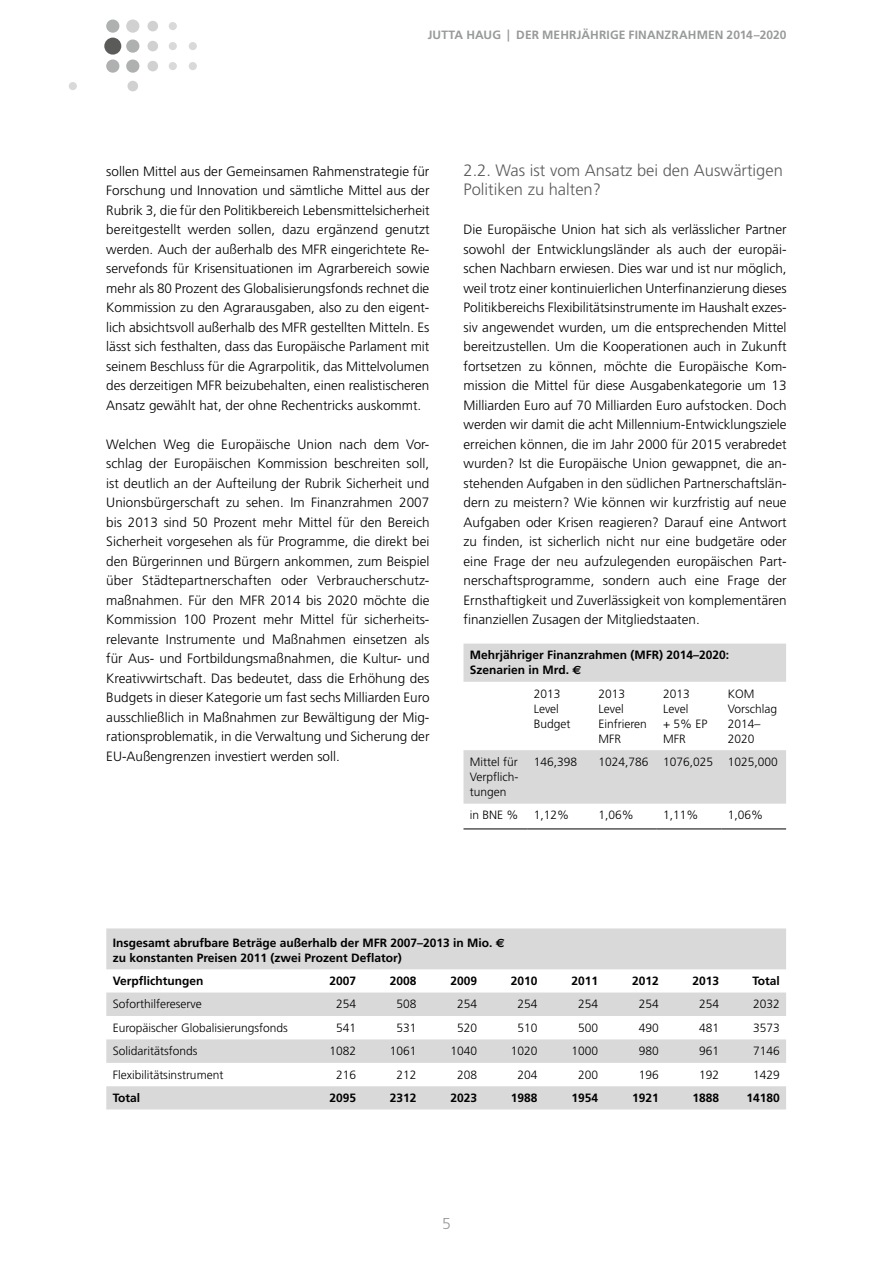
<style>
.page{position:relative;width:893px;height:1263px;background:#fff}
.page>*{position:absolute;margin:0;border:0;box-sizing:border-box;transform-origin:0 0}
._121_H2{font:300 16.5px/19.5px "Frutiger CE";color:#5b5b5a}
.t1{font:300 15.75px "Frutiger CE";color:#989999}
._200_Standard{font:300 13.5px/19.5px "Frutiger CE";color:#000;text-align:justify}
._201_Standard_O{font:300 13.5px/19.5px "Frutiger CE";color:#000;text-align:justify}
._303_T_F{font:300 12px/15px "Frutiger CE";color:#000}
._302_T_K{font:700 12px/15px "Frutiger CE";color:#000}
._303_T_F-2{font:700 12px "Frutiger CE";color:#000}
.t2{font:700 12px "Frutiger CE";letter-spacing:.01em;color:#989999}
.s1{font-family:"Euro Sans Std"}
</style>
<div class="page">
<div style="left:104px;top:38px;width:17px;height:17px;background:#5b5b5a;border-radius:50%"></div>
<div style="left:69px;top:82px;width:8px;height:8px;background:#d9d9da;border-radius:50%"></div>
<div style="left:127px;top:81px;width:11px;height:10px;background:#d1d1d1;border-radius:50%"></div>
<div style="left:169px;top:22px;width:8px;height:8px;background:#d9d9da;border-radius:50%"></div>
<div style="left:147px;top:21px;width:11px;height:10px;background:#d1d1d1;border-radius:50%"></div>
<div style="left:189px;top:42px;width:8px;height:8px;background:#d9d9da;border-radius:50%"></div>
<div style="left:169px;top:42px;width:8px;height:8px;background:#d9d9da;border-radius:50%"></div>
<div style="left:147px;top:41px;width:11px;height:10px;background:#d1d1d1;border-radius:50%"></div>
<div style="left:189px;top:62px;width:8px;height:8px;background:#d9d9da;border-radius:50%"></div>
<div style="left:169px;top:62px;width:8px;height:8px;background:#d9d9da;border-radius:50%"></div>
<div style="left:147px;top:61px;width:11px;height:10px;background:#d1d1d1;border-radius:50%"></div>
<div style="left:126px;top:20px;width:13px;height:13px;background:#d1d1d1;border-radius:50%"></div>
<div style="left:106px;top:20px;width:13px;height:13px;background:#afb0b0;border-radius:50%"></div>
<div style="left:126px;top:39px;width:13px;height:14px;background:#afb0b0;border-radius:50%"></div>
<div style="left:126px;top:59px;width:13px;height:14px;background:#afb0b0;border-radius:50%"></div>
<div style="left:106px;top:59px;width:13px;height:14px;background:#afb0b0;border-radius:50%"></div>
<svg style="left:463px;top:644px;width:323px;height:160px;fill:#d9d9da"></svg>
<hr style="left:463px;top:829px;width:64px;height:1px;background:#000">
<hr style="left:527px;top:829px;width:65px;height:1px;background:#000">
<hr style="left:592px;top:829px;width:65px;height:1px;background:#000">
<hr style="left:657px;top:829px;width:64px;height:1px;background:#000">
<hr style="left:721px;top:829px;width:65px;height:1px;background:#000">
<svg style="left:106px;top:928px;width:680px;height:181px;fill:#d9d9da"></svg>
<p class="t2" style="left:428px;top:28px;width:14px">Jutta</p>
<p class="t2" style="left:466px;top:28px;width:19px">Haug</p>
<p class="t2" style="left:507px;top:28px;width:136px">| Der Mehrjährige Finan</p>
<p class="t2" style="left:664px;top:28px;width:25px">zrahm</p>
<p class="t2" style="left:708px;top:28px;width:80px">en 2014–2020</p>
<p class="_200_Standard" style="left:106px;top:161px;width:325px">sollen Mittel aus der Gemeinsamen Rahmenstrategie für Forschung und Innovation und sämtliche Mittel aus der Rubrik 3, die für den Politikbereich Lebensmittelsicherheit bereitgestellt werden sollen, dazu ergänzend genutzt werden. Auch der außerhalb des MFR eingerichtete Re&shy;servefonds für Krisensituationen im Agrarbereich sowie mehr als 80 Prozent des Globalisierungsfonds rechnet die Kommission zu den Agrarausgaben, also zu den eigent&shy;lich absichtsvoll außerhalb des MFR gestellten Mitteln. Es lässt sich festhalten, dass das Europäische Parlament mit seinem Beschluss für die Agrarpolitik, das Mittelvolumen des derzeitigen MFR beizubehalten, einen realistischeren Ansatz gewählt hat, der ohne Rechentricks auskommt.</p>
<p class="_200_Standard" style="left:106px;top:434px;width:325px">Welchen Weg die Europäische Union nach dem Vor&shy;schlag der Europäischen Kommission beschreiten soll, ist deutlich an der Aufteilung der Rubrik Sicherheit und Unionsbürgerschaft zu sehen. Im Finanzrahmen 2007 bis 2013 sind 50 Prozent mehr Mittel für den Bereich Sicherheit vorgesehen als für Programme, die direkt bei den Bürgerinnen und Bürgern ankommen, zum Beispiel über Städtepartnerschaften oder Verbraucherschutz&shy;maßnahmen. Für den MFR 2014 bis 2020 möchte die Kommission 100 Prozent mehr Mittel für sicherheits&shy;relevante Instrumente und Maßnahmen einsetzen als für Aus- und Fortbildungsmaßnahmen, die Kultur- und Kreativwirtschaft. Das bedeutet, dass die Erhöhung des Budgets in dieser Kategorie um fast sechs Milliarden Euro ausschließlich in Maßnahmen zur Bewältigung der Mig&shy;rationsproblematik, in die Verwaltung und Sicherung der EU-Außengrenzen investiert werden soll.</p>
<p class="_121_H2" style="left:463px;top:160px;width:321px">2.2. Was ist vom Ansatz bei den Auswärtigen<br>Politiken zu halten?</p>
<p class="_201_Standard_O" style="left:463px;top:219px;width:325px">Die Europäische Union hat sich als verlässlicher Partner sowohl der Entwicklungsländer als auch der europäi&shy;schen Nachbarn erwiesen. Dies war und ist nur möglich, weil trotz einer kontinuierlichen Unterfinanzierung dieses Politikbereichs Flexibilitätsinstrumente im Haushalt exzes&shy;siv angewendet wurden, um die entsprechenden Mittel bereitzustellen. Um die Kooperationen auch in Zukunft fortsetzen zu können, möchte die Europäische Kom&shy;mission die Mittel für diese Ausgabenkategorie um 13<br>Milliarden Euro auf 70 Milliarden Euro aufstocken. Doch werden wir damit die acht Millennium-Entwicklungsziele erreichen können, die im Jahr 2000 für 2015 verabredet wurden? Ist die Europäische Union gewappnet, die an&shy;stehenden Aufgaben in den südlichen Partnerschaftslän&shy;dern zu meistern? Wie können wir kurzfristig auf neue Aufgaben oder Krisen reagieren? Darauf eine Antwort zu finden, ist sicherlich nicht nur eine budgetäre oder eine Frage der neu aufzulegenden europäischen Part&shy;nerschaftsprogramme, sondern auch eine Frage der Ernsthaftigkeit und Zuverlässigkeit von komplementären finanziellen Zusagen der Mitgliedstaaten.</p>
<p class="_302_T_K" style="left:470px;top:647px;width:261px">Mehrjähriger Finanzrahmen (MFR) 2014–2020:<br>Szenarien in Mrd. <span class="s1">€</span></p>
<p class="_303_T_F" style="left:534px;top:686px;width:38px">2013<br>Level<br>Budget</p>
<p class="_303_T_F" style="left:598px;top:686px;width:50px">2013<br>Level<br>Einfrieren<br>MFR</p>
<p class="_303_T_F" style="left:663px;top:686px;width:46px">2013<br>Level<br>+ 5% EP<br>MFR</p>
<p class="_303_T_F" style="left:728px;top:686px;width:51px">KOM<br>Vorschlag<br>2014–<br>2020</p>
<p class="_303_T_F" style="left:470px;top:754px;width:50px;text-align:justify">Mittel für Verpflich&shy;tungen</p>
<p class="_303_T_F" style="left:534px;top:754px;width:45px">146,398</p>
<p class="_303_T_F" style="left:598px;top:754px;width:52px">1024,786</p>
<p class="_303_T_F" style="left:663px;top:754px;width:52px">1076,025</p>
<p class="_303_T_F" style="left:728px;top:754px;width:52px">1025,000</p>
<p class="_303_T_F" style="left:470px;top:808px;width:50px">in BNE %</p>
<p class="_303_T_F" style="left:534px;top:808px;width:37px">1,12%</p>
<p class="_303_T_F" style="left:598px;top:808px;width:37px">1,06%</p>
<p class="_303_T_F" style="left:663px;top:808px;width:37px">1,11%</p>
<p class="_303_T_F" style="left:728px;top:808px;width:37px">1,06%</p>
<p class="_302_T_K" style="left:113px;top:935px;width:394px">Insgesamt abrufbare Beträge außerhalb der MFR 2007–2013 in Mio. <span class="s1">€ </span>zu konstanten Preisen 2011 (zwei Prozent Deflator)</p>
<p class="_303_T_F-2" style="left:113px;top:973px;width:92px">Verpflichtungen</p>
<p class="_303_T_F-2" style="left:329px;top:973px;width:28px">2007</p>
<p class="_303_T_F-2" style="left:390px;top:973px;width:28px">2008</p>
<p class="_303_T_F-2" style="left:450px;top:973px;width:28px">2009</p>
<p class="_303_T_F-2" style="left:511px;top:973px;width:28px">2010</p>
<p class="_303_T_F-2" style="left:571px;top:973px;width:28px">2011</p>
<p class="_303_T_F-2" style="left:632px;top:973px;width:28px">2012</p>
<p class="_303_T_F-2" style="left:692px;top:973px;width:28px">2013</p>
<p class="_303_T_F-2" style="left:752px;top:973px;width:29px">Total</p>
<p class="_303_T_F" style="left:113px;top:996px;width:91px">Soforthilfereserve</p>
<p class="_303_T_F" style="left:336px;top:996px;width:22px">254</p>
<p class="_303_T_F" style="left:397px;top:996px;width:22px">508</p>
<p class="_303_T_F" style="left:457px;top:996px;width:22px">254</p>
<p class="_303_T_F" style="left:518px;top:996px;width:22px">254</p>
<p class="_303_T_F" style="left:578px;top:996px;width:22px">254</p>
<p class="_303_T_F" style="left:639px;top:996px;width:22px">254</p>
<p class="_303_T_F" style="left:699px;top:996px;width:22px">254</p>
<p class="_303_T_F" style="left:753px;top:996px;width:28px">2032</p>
<p class="_303_T_F" style="left:113px;top:1020px;width:177px">Europäischer Globalisierungsfonds</p>
<p class="_303_T_F" style="left:336px;top:1020px;width:22px">541</p>
<p class="_303_T_F" style="left:397px;top:1020px;width:22px">531</p>
<p class="_303_T_F" style="left:457px;top:1020px;width:22px">520</p>
<p class="_303_T_F" style="left:518px;top:1020px;width:22px">510</p>
<p class="_303_T_F" style="left:578px;top:1020px;width:22px">500</p>
<p class="_303_T_F" style="left:639px;top:1020px;width:22px">490</p>
<p class="_303_T_F" style="left:699px;top:1020px;width:22px">481</p>
<p class="_303_T_F" style="left:753px;top:1020px;width:28px">3573</p>
<p class="_303_T_F" style="left:113px;top:1043px;width:86px">Solidaritätsfonds</p>
<p class="_303_T_F" style="left:329px;top:1043px;width:28px">1082</p>
<p class="_303_T_F" style="left:390px;top:1043px;width:28px">1061</p>
<p class="_303_T_F" style="left:450px;top:1043px;width:28px">1040</p>
<p class="_303_T_F" style="left:511px;top:1043px;width:28px">1020</p>
<p class="_303_T_F" style="left:571px;top:1043px;width:28px">1000</p>
<p class="_303_T_F" style="left:639px;top:1043px;width:22px">980</p>
<p class="_303_T_F" style="left:699px;top:1043px;width:22px">961</p>
<p class="_303_T_F" style="left:753px;top:1043px;width:28px">7146</p>
<p class="_303_T_F" style="left:113px;top:1067px;width:112px">Flexibilitätsinstrument</p>
<p class="_303_T_F" style="left:336px;top:1067px;width:22px">216</p>
<p class="_303_T_F" style="left:397px;top:1067px;width:22px">212</p>
<p class="_303_T_F" style="left:457px;top:1067px;width:22px">208</p>
<p class="_303_T_F" style="left:518px;top:1067px;width:22px">204</p>
<p class="_303_T_F" style="left:578px;top:1067px;width:22px">200</p>
<p class="_303_T_F" style="left:639px;top:1067px;width:22px">196</p>
<p class="_303_T_F" style="left:699px;top:1067px;width:22px">192</p>
<p class="_303_T_F" style="left:753px;top:1067px;width:28px">1429</p>
<p class="_303_T_F-2" style="left:113px;top:1090px;width:29px">Total</p>
<p class="_303_T_F-2" style="left:329px;top:1090px;width:28px">2095</p>
<p class="_303_T_F-2" style="left:390px;top:1090px;width:28px">2312</p>
<p class="_303_T_F-2" style="left:450px;top:1090px;width:28px">2023</p>
<p class="_303_T_F-2" style="left:511px;top:1090px;width:28px">1988</p>
<p class="_303_T_F-2" style="left:571px;top:1090px;width:28px">1954</p>
<p class="_303_T_F-2" style="left:632px;top:1090px;width:28px">1921</p>
<p class="_303_T_F-2" style="left:692px;top:1090px;width:28px">1888</p>
<p class="_303_T_F-2" style="left:746px;top:1090px;width:35px">14180</p>
<p class="t1" style="left:442px;top:1214px;width:10px">5</p>
</div>
